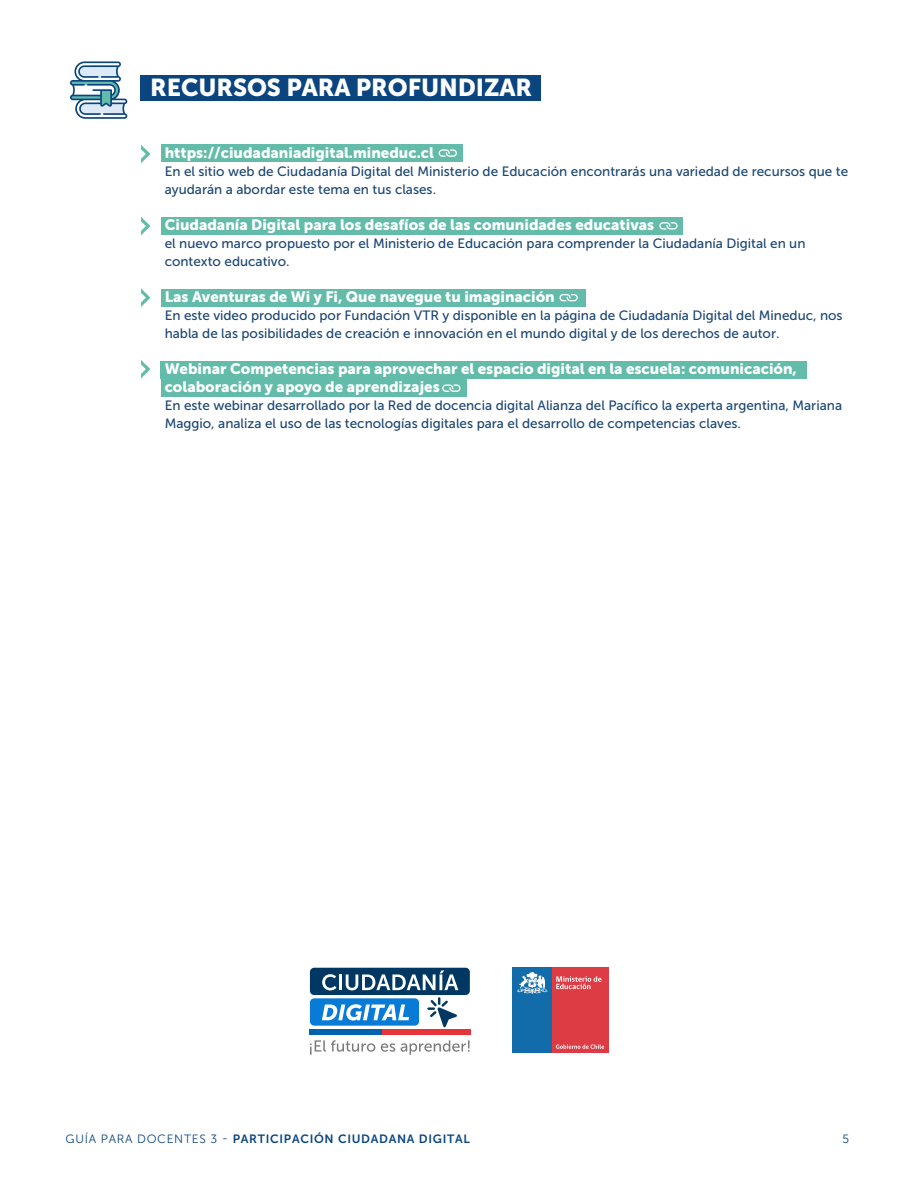
<style>
.page{position:relative;width:918px;height:1188px;background:#fff}
.page>*{position:absolute;margin:0;border:0;box-sizing:border-box;transform-origin:0 0}
.t1{font:24.3px "Museo Sans 900";letter-spacing:-.005em;color:#fff}
.t2{font:15px/18px "Museo Sans 900";color:#fff}
.t3{font:13.5px/18px "Museo Sans 500";color:#1b4673}
.t4{font:12px "Museo Sans 700";letter-spacing:.06em;color:#0b4580}
.t5{font:12px "Museo Sans 300";color:#0b4580}
.s1{font-family:"Museo Sans 300"}
</style>
<div class="page">
<div style="left:161px;top:217px;width:522px;height:17px;background:#62bca9"></div>
<div style="left:161px;top:289px;width:424px;height:17px;background:#62bca9"></div>
<div style="left:161px;top:361px;width:646px;height:17px;background:#62bca9"></div>
<div style="left:161px;top:379px;width:305px;height:17px;background:#62bca9"></div>
<div style="left:140px;top:75px;width:401px;height:26px;background:#0b4580"></div>
<svg style="left:70px;top:61px;width:57px;height:58px"></svg>
<div style="left:161px;top:145px;width:301px;height:17px;background:#62bca9"></div>
<svg style="left:439px;top:149px;width:18px;height:8px"></svg>
<svg style="left:659px;top:222px;width:19px;height:8px"></svg>
<svg style="left:559px;top:294px;width:19px;height:7px"></svg>
<svg style="left:442px;top:384px;width:19px;height:8px"></svg>
<svg style="left:141px;top:145px;width:9px;height:18px"></svg>
<svg style="left:141px;top:288px;width:9px;height:19px"></svg>
<svg style="left:141px;top:217px;width:9px;height:18px"></svg>
<svg style="left:141px;top:360px;width:9px;height:18px"></svg>
<div style="left:513px;top:968px;width:39px;height:85px;background:#126caa"></div>
<div style="left:552px;top:968px;width:56px;height:85px;background:#de3c45"></div>
<svg style="left:556px;top:1045px;width:48px;height:4px"></svg>
<svg style="left:517px;top:972px;width:31px;height:22px"></svg>
<svg style="left:556px;top:976px;width:46px;height:13px"></svg>
<div style="left:310px;top:968px;width:160px;height:27px;background:#003863;border-radius:4px"></div>
<div style="left:310px;top:998px;width:109px;height:28px;background:#087bd7;border-radius:4px"></div>
<svg style="left:322px;top:974px;width:14px;height:16px"></svg>
<hr style="left:339px;top:974px;width:3px;height:16px;background:#fff">
<svg style="left:346px;top:970px;width:112px;height:20px"></svg>
<svg style="left:322px;top:1004px;width:87px;height:17px"></svg>
<svg style="left:310px;top:1040px;width:65px;height:15px"></svg>
<svg style="left:381px;top:1043px;width:14px;height:9px"></svg>
<svg style="left:401px;top:1040px;width:69px;height:15px"></svg>
<div style="left:310px;top:1029px;width:72px;height:6px;background:#0063af"></div>
<div style="left:382px;top:1029px;width:88px;height:6px;background:#e73439"></div>
<svg style="left:427px;top:997px;width:30px;height:31px"></svg>
<h1 class="t1" style="left:150px;top:74px;width:384px">RECURSOS PARA PROFUNDIZAR</h1>
<p class="t2" style="left:165px;top:144px;width:271px">https://ciudadaniadigital.mineduc.cl</p>
<p class="t3" style="left:165px;top:163px;width:685px">En el sitio web de Ciudadanía Digital del Ministerio de Educación encontrarás una variedad de recursos que te ayudarán a abordar este tema en tus clases.</p>
<p class="t2" style="left:165px;top:216px;width:491px">Ciudadanía Digital para los desafíos de las comunidades educativas</p>
<p class="t3" style="left:165px;top:235px;width:642px">el nuevo marco propuesto por el Ministerio de Educación para comprender la Ciudadanía Digital en un contexto educativo.</p>
<p class="t2" style="left:165px;top:288px;width:392px">Las Aventuras de Wi y Fi, Que navegue tu imaginación</p>
<p class="t3" style="left:165px;top:307px;width:679px">En este video producido por Fundación VTR y disponible en la página de Ciudadanía Digital del Mineduc, nos habla de las posibilidades de creación e innovación en el mundo digital y de los derechos de autor.</p>
<p class="t2" style="left:165px;top:360px;width:634px">Webinar Competencias para aprovechar el espacio digital en la escuela: comunicación, colaboración y apoyo de aprendizajes</p>
<p class="t3" style="left:165px;top:397px;width:679px">En este webinar desarrollado por la Red de docencia digital Alianza del Pacífico la experta argentina, Mariana<br>Maggio, analiza el uso de las tecnologías digitales para el desarrollo de competencias claves.</p>
<p class="t4" style="left:66px;top:1132px;width:406px"><span class="s1">GUÍA PARA DOCENTES 3 -</span> PARTICIPACIÓN CIUDADANA DIGITAL</p>
<p class="t5" style="left:842px;top:1132px;width:8px">5</p>
</div>
